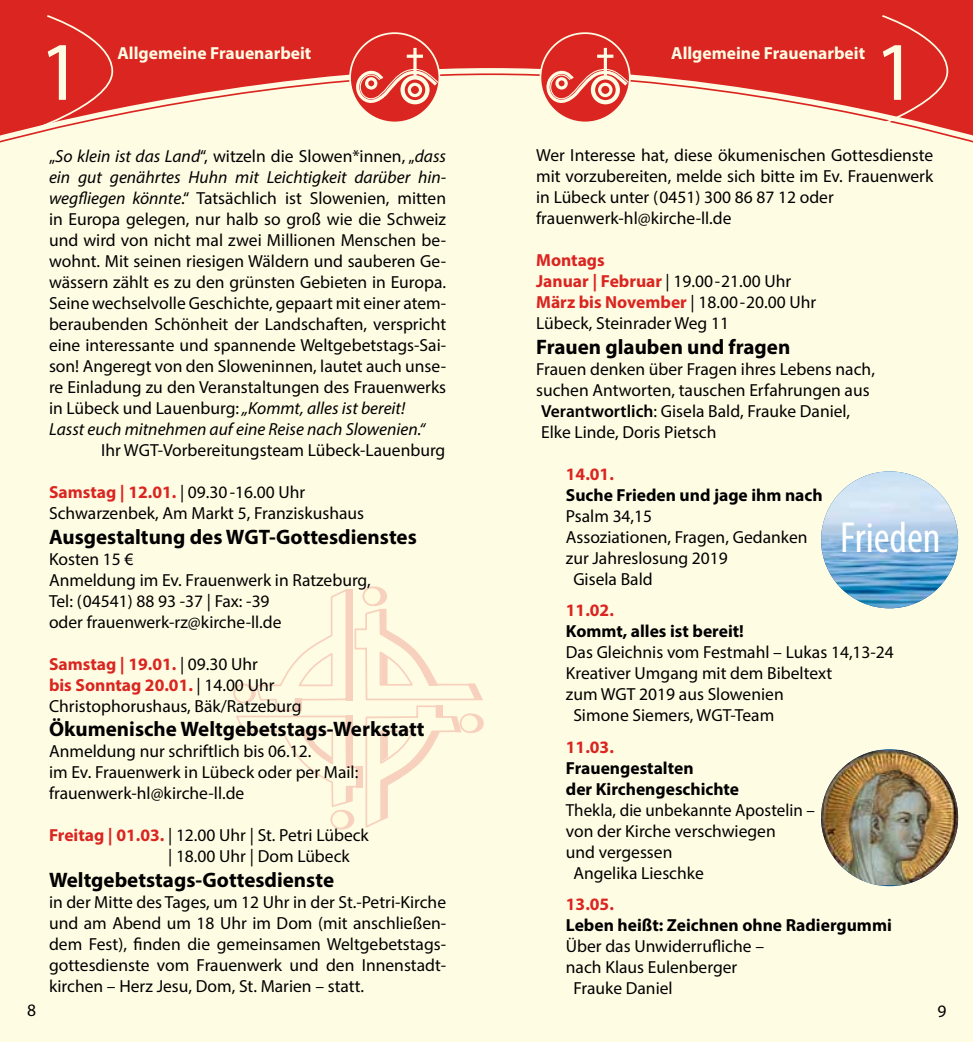
<style>
.page{position:relative;width:973px;height:1042px;background:#fff}
.page>*{position:absolute;margin:0;border:0;box-sizing:border-box;transform-origin:0 0}
.t1{font:84px "Myriad Pro";color:#fffce4}
.t2{font:condensed 43.75px "Myriad Pro";color:#fff}
.t3{font:700 21px "Myriad Pro";color:#000}
.t4{font:17.5px/21px "Myriad Pro";color:#000}
.t5{font:700 17.5px/21px "Myriad Pro";color:#000}
.t6{font:700 17.5px "Myriad Pro";color:#fffce4}
.t7{font:700 17.5px "Myriad Pro";color:#da2520}
.s1{font-style:italic}
.s2{font-weight:700;color:#da2520}
.s3{font-weight:600}
</style>
<div class="page">
<div style="left:0;top:0;width:972px;height:1042px;background:#fffce4"></div>
<div style="left:0;top:0;width:972px;height:73px;background:#da2520"></div>
<svg style="left:0;top:73px;width:972px;height:70px"></svg>
<svg style="left:17px;top:14px;width:97px;height:123px;background:#df453d"></svg>
<svg style="left:852px;top:14px;width:96px;height:123px;background:#e04941"></svg>
<div style="left:540px;top:33px;width:89px;height:89px;background:#da2520;border-radius:50%"></div>
<div style="left:539px;top:32px;width:91px;height:91px;border:2px solid #fffce4;border-radius:50%"></div>
<hr style="left:597px;top:55px;width:16px;height:3px;background:#fffce4">
<svg style="left:603px;top:48px;width:4px;height:19px"></svg>
<svg style="left:544px;top:67px;width:85px;height:38px"></svg>
<div style="left:350px;top:33px;width:89px;height:89px;background:#da2520;border-radius:50%"></div>
<div style="left:349px;top:32px;width:91px;height:91px;border:2px solid #fffce4;border-radius:50%"></div>
<hr style="left:406px;top:55px;width:17px;height:3px;background:#fffce4">
<hr style="left:413px;top:48px;width:3px;height:28px;background:#fffce4">
<svg style="left:354px;top:67px;width:85px;height:38px"></svg>
<div style="left:233px;top:683px;width:20px;height:20px;border:2px solid #da2520;border-radius:50%"></div>
<svg style="left:234px;top:586px;width:249px;height:244px"></svg>
<img style="left:820px;top:471px;width:137px;height:137px;border-radius:68px">
<img style="left:821px;top:750px;width:136px;height:135px">
<h1 class="t1" style="left:39px;top:20px;width:45px">1</h1>
<h1 class="t1" style="left:873px;top:20px;width:45px">1</h1>
<p class="t6" style="left:118px;top:41px;width:195px">Allgemeine Frauenarbeit</p>
<p class="t6" style="left:671px;top:41px;width:195px">Allgemeine Frauenarbeit</p>
<p class="t4" style="left:49px;top:145px;width:398px">„<span class="s1">So klein ist das Land</span>“, witzeln die Slowen*innen, „<span class="s1">dass ein gut genährtes Huhn mit Leichtigkeit darüber hin&shy;wegfliegen könnte</span>.“ Tatsächlich ist Slowenien, mitten in Europa gelegen, nur halb so groß wie die Schweiz und wird von nicht mal zwei Millionen Menschen be&shy;wohnt. Mit seinen riesigen Wäldern und sauberen Ge&shy;wässern zählt es zu den grünsten Gebieten in Europa.<br>Seine wechselvolle Geschichte, gepaart mit einer atem&shy;beraubenden Schönheit der Landschaften, verspricht eine interessante und spannende Weltgebetstags-Sai&shy;son! Angeregt von den Sloweninnen, lautet auch unse&shy;re Einladung zu den Veranstaltungen des Frauenwerks in Lübeck und Lauenburg: <span class="s1">„Kommt, alles ist bereit!<br>Lasst euch mitnehmen auf eine Reise nach Slowenien.“</span></p>
<p class="t4" style="left:101px;top:439px;width:346px">Ihr WGT-Vorbereitungsteam Lübeck-Lauenburg</p>
<p class="t4" style="left:49px;top:481px;width:316px"><span class="s2">Samstag | 12.01.</span> | 09.30 -16.00 Uhr<br>Schwarzenbek, Am Markt 5, Franziskushaus</p>
<p class="t3" style="left:49px;top:523px;width:369px">Ausgestaltung des WGT-Gottesdienstes</p>
<p class="t4" style="left:49px;top:548px;width:323px">Kosten 15 €<br>Anmeldung im Ev. Frauenwerk in Ratzeburg,<br>Tel: (04541) 88 93 -37 | Fax: -39<br>oder frauenwerk-rz@kirche-ll.de</p>
<p class="t4" style="left:49px;top:653px;width:254px"><span class="s2">Samstag | 19.01.</span> | 09.30 Uhr<br><span class="s2">bis Sonntag 20.01.</span> | 14.00 Uhr<br>Christophorushaus, Bäk/Ratzeburg</p>
<p class="t3" style="left:49px;top:715px;width:377px">Ökumenische Weltgebetstags-Werkstatt</p>
<p class="t4" style="left:49px;top:740px;width:311px">Anmeldung nur schriftlich bis 06.12.<br>im Ev. Frauenwerk in Lübeck oder per Mail: frauenwerk-hl@kirche-ll.de</p>
<p class="t4" style="left:168px;top:824px;width:202px;text-indent:-119px"><span class="s2">Freitag | 01.03.</span> | 12.00 Uhr | St. Petri Lübeck | 18.00 Uhr | Dom Lübeck</p>
<p class="t3" style="left:49px;top:866px;width:286px">Weltgebetstags-Gottesdienste</p>
<p class="t4" style="left:49px;top:891px;width:398px;text-align:justify">in der Mitte des Tages, um 12 Uhr in der St.-Petri-Kirche und am Abend um 18 Uhr im Dom (mit anschließen&shy;dem Fest), finden die gemeinsamen Weltgebetstags&shy;gottesdienste vom Frauenwerk und den Innenstadt&shy;kirchen – Herz Jesu, Dom, St. Marien – statt.</p>
<p class="t4" style="left:536px;top:144px;width:398px">Wer Interesse hat, diese ökumenischen Gottesdienste mit vorzubereiten, melde sich bitte im Ev. Frauenwerk in Lübeck unter (0451) 300 86 87 12 oder frauenwerk-hl@kirche-ll.de</p>
<p class="t4" style="left:536px;top:249px;width:281px"><span class="s2">Montags<br>Januar | Februar</span> | 19.00 -21.00 Uhr<br><span class="s2">März bis November</span> | 18.00-20.00 Uhr<br>Lübeck, Steinrader Weg 11</p>
<p class="t3" style="left:536px;top:333px;width:255px">Frauen glauben und fragen</p>
<p class="t4" style="left:536px;top:358px;width:340px">Frauen denken über Fragen ihres Lebens nach, suchen Antworten, tauschen Erfahrungen aus <span class="s3">Verantwortlich</span>: Gisela Bald, Frauke Daniel, Elke Linde, Doris Pietsch</p>
<p class="t7" style="left:565px;top:462px;width:49px">14.01.</p>
<p class="t5" style="left:565px;top:483px;width:258px">Suche Frieden und jage ihm nach</p>
<p class="t4" style="left:565px;top:505px;width:88px">Psalm 34,15</p>
<p class="t4" style="left:565px;top:526px;width:243px">Assoziationen, Fragen, Gedanken</p>
<p class="t4" style="left:565px;top:547px;width:163px">zur Jahreslosung 2019</p>
<p class="t4" style="left:573px;top:568px;width:81px">Gisela Bald</p>
<p class="t7" style="left:565px;top:599px;width:49px">11.02.</p>
<p class="t5" style="left:565px;top:620px;width:179px">Kommt, alles ist bereit!</p>
<p class="t4" style="left:565px;top:641px;width:329px">Das Gleichnis vom Festmahl – Lukas 14,13-24</p>
<p class="t4" style="left:565px;top:662px;width:268px">Kreativer Umgang mit dem Bibeltext</p>
<p class="t4" style="left:565px;top:683px;width:219px">zum WGT 2019 aus Slowenien</p>
<p class="t4" style="left:573px;top:704px;width:202px">Simone Siemers, WGT-Team</p>
<p class="t7" style="left:565px;top:735px;width:49px">11.03.</p>
<p class="t5" style="left:565px;top:756px;width:175px">Frauengestalten<br>der Kirchengeschichte</p>
<p class="t4" style="left:566px;top:799px;width:250px">Thekla, die unbekannte Apostelin –</p>
<p class="t4" style="left:566px;top:820px;width:211px">von der Kirche verschwiegen</p>
<p class="t4" style="left:566px;top:841px;width:108px">und vergessen</p>
<p class="t4" style="left:573px;top:862px;width:132px">Angelika Lieschke</p>
<p class="t7" style="left:566px;top:893px;width:49px">13.05.</p>
<p class="t5" style="left:566px;top:914px;width:327px">Leben heißt: Zeichnen ohne Radiergummi</p>
<p class="t4" style="left:566px;top:935px;width:200px">Über das Unwiderrufliche –</p>
<p class="t4" style="left:566px;top:956px;width:173px">nach Klaus Eulenberger</p>
<p class="t4" style="left:573px;top:977px;width:101px">Frauke Daniel</p>
<h2 class="t2" style="left:840px;top:514px;width:102px">Frieden</h2>
<p class="t4" style="left:27px;top:999px;width:10px">8</p>
<p class="t4" style="left:937px;top:1000px;width:10px">9</p>
</div>
